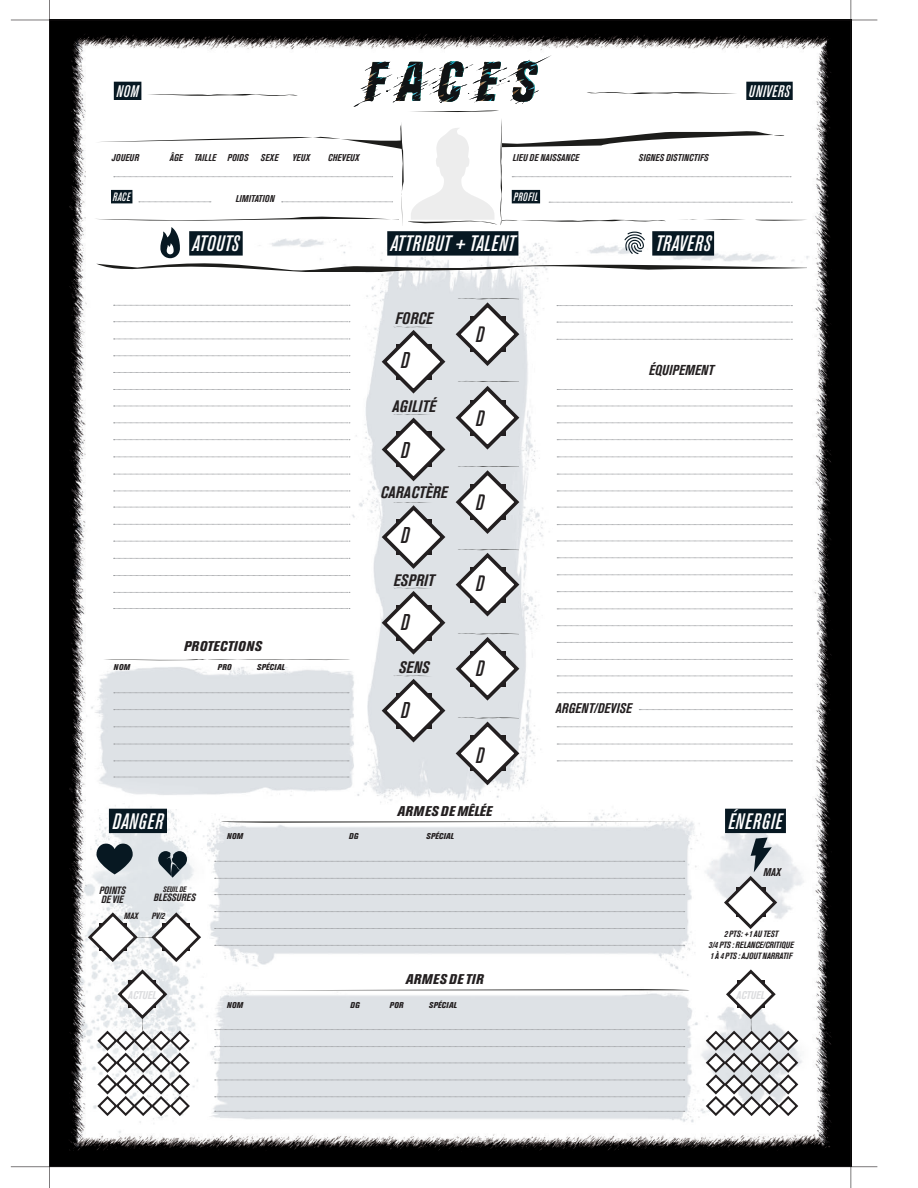
<style>
.page{position:relative;width:918px;height:1188px;background:#fff}
.page>*{position:absolute;margin:0;border:0;box-sizing:border-box;transform-origin:0 0}
.t1{font:italic 500 condensed 22.65px "Akzidenz Grotesk Pro";color:#231f20}
.t2{font:italic 500 condensed 22.2px "Akzidenz Grotesk Pro";letter-spacing:.03em;color:#fff}
.t3{font:italic 500 condensed 22.05px "Akzidenz Grotesk Pro";color:#231f20}
.t4{font:italic 500 condensed 16.65px "Akzidenz Grotesk Pro";letter-spacing:.03em;color:#fff}
.t5{font:italic 700 condensed 16.5px "Akzidenz Grotesk Pro";letter-spacing:.01em;color:#231f20}
.t6{font:italic 700 condensed 14.25px "Akzidenz Grotesk Pro";letter-spacing:.01em;color:#231f20}
.t7{font:italic 800 condensed 14.1px "Akzidenz Grotesk Pro";letter-spacing:.02em;color:#231f20}
.t8{font:italic 800 condensed 14.1px "Akzidenz Grotesk Pro";letter-spacing:.04em;color:#231f20}
.t9{font:italic 700 condensed 13.95px "Akzidenz Grotesk Pro";letter-spacing:.01em;color:#231f20}
.t10{font:italic 500 condensed 12px "Akzidenz Grotesk Pro";letter-spacing:.03em;color:#fff}
.t11{font:italic 700 condensed 11.25px "Akzidenz Grotesk Pro";color:#231f20}
.t12{font:italic 700 condensed 11.1px "Akzidenz Grotesk Pro";color:#dcdddf}
.t13{font:italic 700 condensed 10.5px/9px "Akzidenz Grotesk Pro";color:#231f20}
.t14{font:italic 700 condensed 9.9px "Akzidenz Grotesk Pro";letter-spacing:.01em;color:#231f20}
.t15{font:italic 700 condensed 9px/10.8px "Akzidenz Grotesk Pro";color:#231f20;text-align:center}
.t16{font:italic 800 condensed 8.4px "Akzidenz Grotesk Pro";letter-spacing:.02em;color:#231f20}
.t17{font:italic 800 condensed 8.4px "Akzidenz Grotesk Pro";letter-spacing:.04em;color:#231f20}
.t18{font:italic 700 condensed 7.8px "Akzidenz Grotesk Pro";color:#231f20}
</style>
<div class="page">
<img style="left:50px;top:21px;width:801px;height:1145px">
<hr style="left:11px;top:20px;width:866px;height:1px;background:#231f20">
<hr style="left:49px;top:0;width:1px;height:1188px;background:#231f20">
<hr style="left:851px;top:0;width:1px;height:1188px;background:#231f20">
<hr style="left:11px;top:1166px;width:866px;height:1px;background:#231f20">
<svg style="left:104px;top:659px;width:246px;height:2px"></svg>
<svg style="left:221px;top:821px;width:471px;height:2px"></svg>
<svg style="left:218px;top:989px;width:472px;height:1px"></svg>
<svg style="left:722px;top:838px;width:57px;height:93px"></svg>
<svg style="left:86px;top:910px;width:117px;height:208px"></svg>
<svg style="left:704px;top:967px;width:96px;height:151px"></svg>
<svg style="left:114px;top:321px;width:236px;height:1px"></svg>
<svg style="left:114px;top:305px;width:236px;height:1px"></svg>
<svg style="left:557px;top:322px;width:235px;height:1px"></svg>
<svg style="left:557px;top:591px;width:235px;height:1px"></svg>
<svg style="left:114px;top:457px;width:236px;height:1px"></svg>
<svg style="left:114px;top:558px;width:236px;height:1px"></svg>
<svg style="left:557px;top:457px;width:235px;height:1px"></svg>
<svg style="left:557px;top:727px;width:235px;height:1px"></svg>
<svg style="left:114px;top:727px;width:235px;height:1px"></svg>
<svg style="left:114px;top:389px;width:236px;height:1px"></svg>
<svg style="left:557px;top:389px;width:235px;height:1px"></svg>
<svg style="left:557px;top:659px;width:235px;height:1px"></svg>
<svg style="left:557px;top:524px;width:235px;height:1px"></svg>
<svg style="left:114px;top:356px;width:236px;height:1px"></svg>
<svg style="left:557px;top:625px;width:235px;height:1px"></svg>
<svg style="left:114px;top:491px;width:236px;height:1px"></svg>
<svg style="left:114px;top:592px;width:236px;height:1px"></svg>
<svg style="left:557px;top:491px;width:235px;height:1px"></svg>
<svg style="left:557px;top:761px;width:235px;height:1px"></svg>
<svg style="left:114px;top:761px;width:235px;height:1px"></svg>
<svg style="left:114px;top:423px;width:236px;height:1px"></svg>
<svg style="left:114px;top:524px;width:236px;height:1px"></svg>
<svg style="left:557px;top:423px;width:235px;height:1px"></svg>
<svg style="left:557px;top:693px;width:235px;height:1px"></svg>
<svg style="left:114px;top:693px;width:235px;height:1px"></svg>
<svg style="left:557px;top:558px;width:235px;height:1px"></svg>
<svg style="left:215px;top:1029px;width:470px;height:1px"></svg>
<svg style="left:215px;top:861px;width:470px;height:1px"></svg>
<svg style="left:215px;top:1063px;width:470px;height:1px"></svg>
<svg style="left:215px;top:894px;width:470px;height:1px"></svg>
<svg style="left:114px;top:339px;width:236px;height:1px"></svg>
<svg style="left:557px;top:305px;width:235px;height:1px"></svg>
<svg style="left:557px;top:339px;width:235px;height:1px"></svg>
<svg style="left:557px;top:609px;width:235px;height:1px"></svg>
<svg style="left:114px;top:474px;width:236px;height:1px"></svg>
<svg style="left:114px;top:575px;width:236px;height:1px"></svg>
<svg style="left:557px;top:474px;width:235px;height:1px"></svg>
<svg style="left:557px;top:744px;width:235px;height:1px"></svg>
<svg style="left:114px;top:744px;width:235px;height:1px"></svg>
<svg style="left:114px;top:406px;width:236px;height:1px"></svg>
<svg style="left:557px;top:406px;width:235px;height:1px"></svg>
<svg style="left:557px;top:676px;width:235px;height:1px"></svg>
<svg style="left:557px;top:541px;width:235px;height:1px"></svg>
<svg style="left:114px;top:372px;width:236px;height:1px"></svg>
<svg style="left:557px;top:642px;width:235px;height:1px"></svg>
<svg style="left:114px;top:507px;width:236px;height:1px"></svg>
<svg style="left:114px;top:608px;width:236px;height:1px"></svg>
<svg style="left:557px;top:507px;width:235px;height:1px"></svg>
<svg style="left:114px;top:777px;width:235px;height:1px"></svg>
<svg style="left:114px;top:439px;width:236px;height:1px"></svg>
<svg style="left:114px;top:541px;width:236px;height:1px"></svg>
<svg style="left:557px;top:439px;width:235px;height:1px"></svg>
<svg style="left:639px;top:709px;width:153px;height:1px"></svg>
<svg style="left:114px;top:709px;width:235px;height:1px"></svg>
<svg style="left:557px;top:575px;width:235px;height:1px"></svg>
<svg style="left:215px;top:1046px;width:470px;height:1px"></svg>
<svg style="left:215px;top:878px;width:470px;height:1px"></svg>
<svg style="left:215px;top:1080px;width:470px;height:1px"></svg>
<svg style="left:215px;top:911px;width:470px;height:1px"></svg>
<svg style="left:215px;top:1097px;width:470px;height:1px"></svg>
<svg style="left:215px;top:1111px;width:470px;height:1px"></svg>
<svg style="left:215px;top:928px;width:470px;height:1px"></svg>
<svg style="left:215px;top:945px;width:470px;height:1px"></svg>
<div style="left:109px;top:809px;width:58px;height:24px;background:#071822"></div>
<div style="left:725px;top:809px;width:61px;height:24px;background:#071822"></div>
<svg style="left:379px;top:298px;width:143px;height:490px"></svg>
<svg style="left:97px;top:844px;width:36px;height:30px"></svg>
<svg style="left:158px;top:851px;width:29px;height:27px"></svg>
<svg style="left:94px;top:55px;width:714px;height:216px"></svg>
<h3 class="t4" style="left:116px;top:80px;width:24px">NOM</h3>
<h3 class="t4" style="left:749px;top:80px;width:43px">UNIVERS</h3>
<p class="t14" style="left:112px;top:151px;width:29px">JOUEUR</p>
<p class="t14" style="left:170px;top:151px;width:80px">ÂGE TAILLE POIDS</p>
<p class="t14" style="left:261px;top:151px;width:19px">SEXE</p>
<p class="t14" style="left:292px;top:151px;width:19px">YEUX</p>
<p class="t14" style="left:328px;top:151px;width:33px">CHEVEUX</p>
<p class="t14" style="left:513px;top:151px;width:68px">LIEU DE NAISSANCE</p>
<p class="t14" style="left:639px;top:151px;width:71px">SIGNES DISTINCTIFS</p>
<p class="t10" style="left:113px;top:189px;width:19px">RACE</p>
<p class="t14" style="left:236px;top:192px;width:40px">LIMITATION</p>
<p class="t10" style="left:514px;top:189px;width:26px">PROFIL</p>
<h2 class="t2" style="left:193px;top:229px;width:48px">ATOUTS</h2>
<h2 class="t2" style="left:391px;top:229px;width:126px">ATTRIBUT + TALENT</h2>
<h2 class="t2" style="left:656px;top:229px;width:57px">TRAVERS</h2>
<h3 class="t7" style="left:184px;top:637px;width:80px">PROTECTIONS</h3>
<p class="t17" style="left:114px;top:662px;width:18px">NOM</p>
<p class="t17" style="left:218px;top:662px;width:16px">PRO</p>
<p class="t16" style="left:257px;top:662px;width:29px">SPÉCIAL</p>
<h2 class="t2" style="left:112px;top:806px;width:53px">DANGER</h2>
<h3 class="t5" style="left:396px;top:308px;width:39px">FORCE</h3>
<h1 class="t1" style="left:401px;top:345px;width:10px">D</h1>
<h3 class="t5" style="left:393px;top:396px;width:45px">AGILITÉ</h3>
<h1 class="t1" style="left:401px;top:435px;width:10px">D</h1>
<h3 class="t5" style="left:381px;top:482px;width:68px">CARACTÈRE</h3>
<h1 class="t1" style="left:401px;top:521px;width:10px">D</h1>
<h3 class="t5" style="left:394px;top:570px;width:42px">ESPRIT</h3>
<h1 class="t1" style="left:401px;top:607px;width:10px">D</h1>
<h3 class="t5" style="left:399px;top:657px;width:32px">SENS</h3>
<h1 class="t1" style="left:401px;top:695px;width:10px">D</h1>
<h3 class="t3" style="left:476px;top:320px;width:10px">D</h3>
<h3 class="t3" style="left:476px;top:404px;width:10px">D</h3>
<h3 class="t3" style="left:476px;top:488px;width:10px">D</h3>
<h3 class="t3" style="left:476px;top:569px;width:10px">D</h3>
<h3 class="t3" style="left:476px;top:654px;width:10px">D</h3>
<h3 class="t3" style="left:476px;top:741px;width:10px">D</h3>
<h3 class="t7" style="left:397px;top:802px;width:96px">ARMES DE MÊLÉE</h3>
<p class="t13" style="left:100px;top:886px;width:28px">POINTS<br>DE VIE</p>
<p class="t15" style="left:124px;top:910px;width:16px">MAX</p>
<p class="t18" style="left:163px;top:884px;width:25px">SEUIL DE</p>
<p class="t13" style="left:154px;top:893px;width:43px">BLESSURES</p>
<p class="t15" style="left:152px;top:910px;width:15px">PV/2</p>
<p class="t17" style="left:227px;top:831px;width:18px">NOM</p>
<p class="t17" style="left:349px;top:831px;width:11px">DG</p>
<p class="t16" style="left:426px;top:831px;width:29px">SPÉCIAL</p>
<h3 class="t8" style="left:406px;top:970px;width:80px">ARMES DE TIR</h3>
<h3 class="t6" style="left:649px;top:361px;width:67px">ÉQUIPEMENT</h3>
<h3 class="t9" style="left:556px;top:699px;width:78px">ARGENT/DEVISE</h3>
<h2 class="t2" style="left:729px;top:806px;width:56px">ÉNERGIE</h2>
<p class="t11" style="left:763px;top:865px;width:19px">MAX</p>
<p class="t15" style="left:709px;top:928px;width:86px">2 PTS: +1 AU TEST<br>3/4 PTS : RELANCE/CRITIQUE<br>1 À 4 PTS : AJOUT NARRATIF</p>
<p class="t12" style="left:128px;top:987px;width:30px">ACTUEL</p>
<p class="t12" style="left:737px;top:987px;width:30px">ACTUEL</p>
<p class="t17" style="left:227px;top:1000px;width:18px">NOM</p>
<p class="t17" style="left:350px;top:1000px;width:11px">DG</p>
<p class="t17" style="left:390px;top:1000px;width:16px">POR</p>
<p class="t16" style="left:429px;top:1000px;width:29px">SPÉCIAL</p>
</div>
